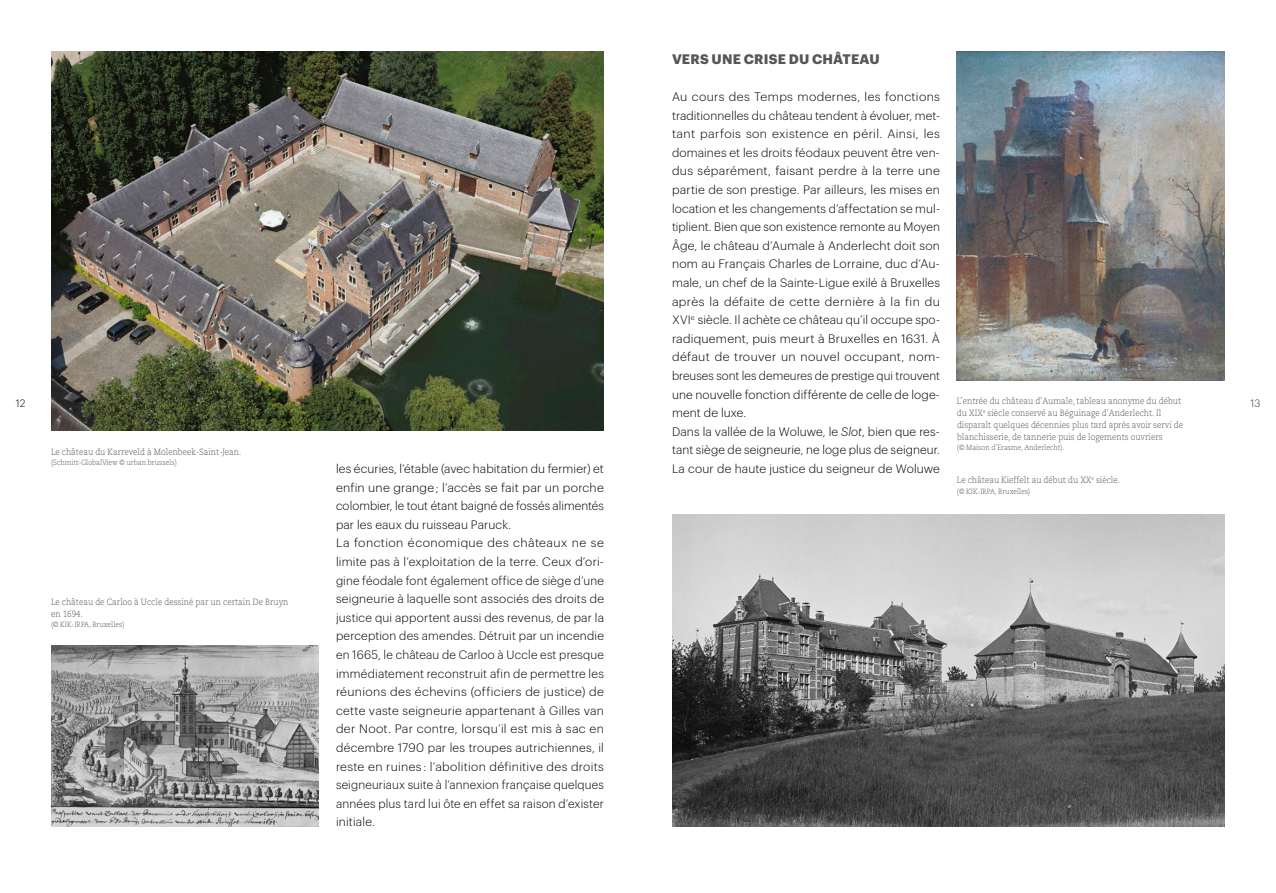
<style>
.page{position:relative;width:1276px;height:893px;background:#fff}
.page>*{position:absolute;margin:0;border:0;box-sizing:border-box;transform-origin:0 0}
.t1{font:700 13.5px "Graphik";letter-spacing:.015em;color:#555655}
.t2{font:300 12px/18.6px "Graphik";letter-spacing:.015em;color:#000}
.t3{font:300 10.5px "Graphik";color:#000}
.t4{font:300 10.5px "Graphik";color:#373836}
.t5{font:300 9px/12px "Caecilia LT Std";color:#555655;scale:.9 1}
.t6{font:300 7.5px "Caecilia LT Std";color:#555655;scale:.9 1}
.s1{font-style:italic}
</style>
<div class="page">
<img style="left:51px;top:51px;width:553px;height:380px">
<img style="left:51px;top:646px;width:268px;height:180px">
<img style="left:957px;top:51px;width:268px;height:329px">
<img style="left:672px;top:514px;width:553px;height:312px">
<p class="t1" style="left:672px;top:48px;width:209px">VERS UNE CRISE DU CHÂTEAU</p>
<p class="t2" style="left:672px;top:86px;width:269px">Au cours des Temps modernes, les fonctions traditionnelles du château tendent à évoluer, met&shy;tant parfois son existence en péril. Ainsi, les domaines et les droits féodaux peuvent être ven&shy;dus séparément, faisant perdre à la terre une partie de son prestige. Par ailleurs, les mises en location et les changements d’affectation se mul&shy;tiplient. Bien que son existence remonte au Moyen Âge, le château d’Aumale à Anderlecht doit son nom au Français Charles de Lorraine, duc d’Au&shy;male, un chef de la Sainte-Ligue exilé à Bruxelles après la défaite de cette dernière à la fin du XVI<sup>e</sup> siècle. Il achète ce château qu’il occupe spo&shy;radiquement, puis meurt à Bruxelles en 1631. À défaut de trouver un nouvel occupant, nom&shy;breuses sont les demeures de prestige qui trouvent une nouvelle fonction différente de celle de loge&shy;ment de luxe.<br>Dans la vallée de la Woluwe, le <span class="s1">Slot</span>, bien que res&shy;tant siège de seigneurie, ne loge plus de seigneur.<br>La cour de haute justice du seigneur de Woluwe</p>
<p class="t5" style="left:957px;top:395px;width:253px">L’entrée du château d’Aumale, tableau anonyme du début du XIX<sup>e</sup> siècle conservé au Béguinage d’Anderlecht. Il disparaît quelques décennies plus tard après avoir servi de blanchisserie, de tannerie puis de logements ouvriers</p>
<p class="t6" style="left:957px;top:444px;width:121px">(© Maison d’Erasme, Anderlecht).</p>
<p class="t3" style="left:16px;top:396px;width:11px">12</p>
<p class="t4" style="left:1250px;top:396px;width:11px">13</p>
<p class="t5" style="left:51px;top:446px;width:213px">Le château du Karreveld à Molenbeek-Saint-Jean.</p>
<p class="t6" style="left:51px;top:458px;width:141px">(Schmitt-GlobalView © urban.brussels)</p>
<p class="t2" style="left:336px;top:458px;width:269px">les écuries, l’étable (avec habitation du fermier) et enfin une grange ; l’accès se fait par un porche colombier, le tout étant baigné de fossés alimentés par les eaux du ruisseau Paruck.<br>La fonction économique des châteaux ne se limite pas à l’exploitation de la terre. Ceux d’ori&shy;gine féodale font également office de siège d’une seigneurie à laquelle sont associés des droits de justice qui apportent aussi des revenus, de par la perception des amendes. Détruit par un incendie en 1665, le château de Carloo à Uccle est presque immédiatement reconstruit afin de permettre les réunions des échevins (officiers de justice) de cette vaste seigneurie appartenant à Gilles van der Noot. Par contre, lorsqu’il est mis à sac en décembre 1790 par les troupes autrichiennes, il reste en ruines : l’abolition définitive des droits seigneuriaux suite à l’annexion française quelques années plus tard lui ôte en effet sa raison d’exister initiale.</p>
<p class="t5" style="left:957px;top:474px;width:182px">Le château Kieffelt au début du XX<sup>e</sup> siècle.</p>
<p class="t6" style="left:957px;top:487px;width:83px">(© KIK-IRPA, Bruxelles)</p>
<p class="t5" style="left:51px;top:596px;width:265px">Le château de Carloo à Uccle dessiné par un certain De Bruyn en 1694.</p>
<p class="t6" style="left:51px;top:621px;width:83px">(© KIK-IRPA, Bruxelles)</p>
</div>
